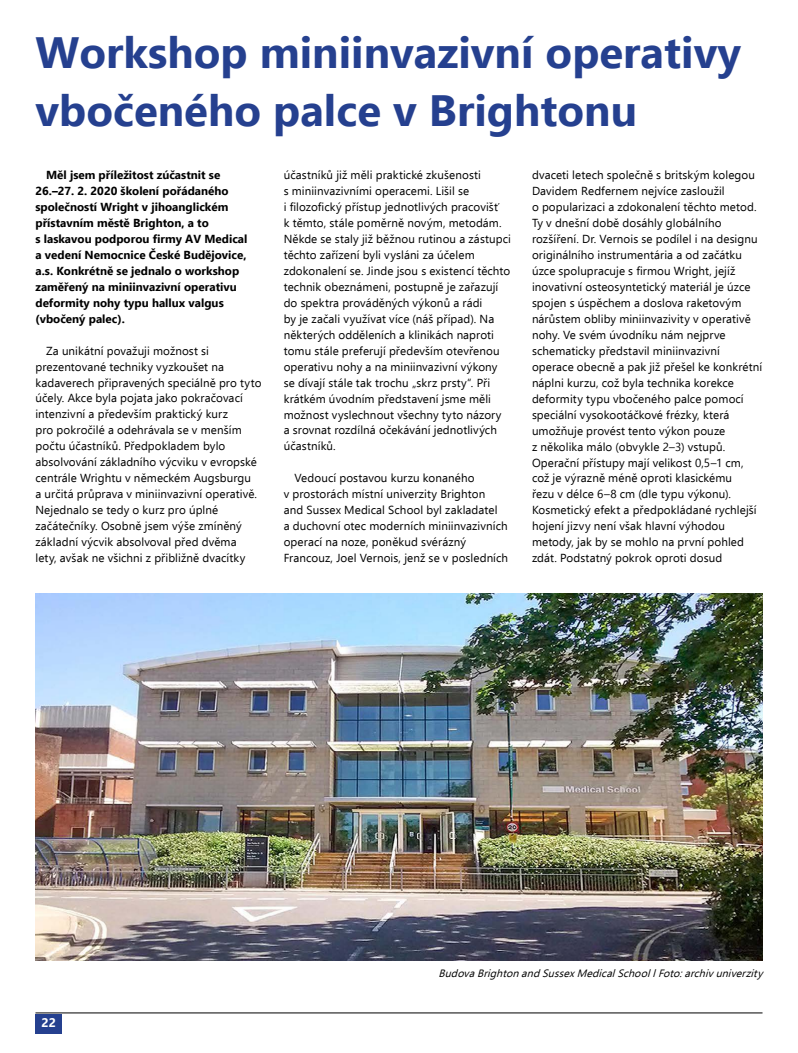
<style>
.page{position:relative;width:798px;height:1053px;background:#fff}
.page>*{position:absolute;margin:0;border:0;box-sizing:border-box;transform-origin:0 0}
.t1{font:700 43.75px/58.5px "Ebrima";color:#25408f}
.t2{font:700 12.5px "Ebrima";color:#fff}
.t3{font:11.62px/16px "Ebrima";letter-spacing:.01em;color:#000}
.t4{font:700 11.62px/16px "Ebrima";color:#000}
.t5{font:italic 10.62px "Ebrima";color:#000}
</style>
<div class="page">
<div style="left:35px;top:1013px;width:27px;height:20px;background:#25408f"></div>
<hr style="left:35px;top:1012px;width:727px;height:1px;background:#000">
<img style="left:35px;top:594px;width:727px;height:366px">
<h1 class="t1" style="left:35px;top:21px;width:706px">Workshop miniinvazivní operativy vbočeného palce v Brightonu</h1>
<p class="t4" style="left:35px;top:166px;width:213px;text-indent:11px">Měl jsem příležitost zúčastnit se 26.–27. 2. 2020 školení pořádaného společností Wright v jihoanglickém přístavním městě Brighton, a to<br>s laskavou podporou firmy AV Medical a vedení Nemocnice České Budějovice, a.s. Konkrétně se jednalo o workshop zaměřený na miniinvazivní operativu deformity nohy typu hallux valgus (vbočený palec).</p>
<p class="t3" style="left:35px;top:342px;width:227px;text-indent:11px">Za unikátní považuji možnost si prezentované techniky vyzkoušet na kadaverech připravených speciálně pro tyto účely. Akce byla pojata jako pokračovací intenzivní a především praktický kurz<br>pro pokročilé a odehrávala se v menším počtu účastníků. Předpokladem bylo absolvování základního výcviku v evropské centrále Wrightu v německém Augsburgu<br>a určitá průprava v miniinvazivní operativě.<br>Nejednalo se tedy o kurz pro úplné začátečníky. Osobně jsem výše zmíněný základní výcvik absolvoval před dvěma<br>lety, avšak ne všichni z přibližně dvacítky</p>
<p class="t3" style="left:283px;top:167px;width:229px">účastníků již měli praktické zkušenosti<br>s miniinvazivními operacemi. Lišil se<br>i filozofický přístup jednotlivých pracovišť<br>k těmto, stále poměrně novým, metodám.<br>Někde se staly již běžnou rutinou a zástupci těchto zařízení byli vysláni za účelem zdokonalení se. Jinde jsou s existencí těchto technik obeznámeni, postupně je zařazují do spektra prováděných výkonů a rádi<br>by je začali využívat více (náš případ). Na některých odděleních a klinikách naproti tomu stále preferují především otevřenou operativu nohy a na miniinvazivní výkony se dívají stále tak trochu „skrz prsty“. Při krátkém úvodním představení jsme měli možnost vyslechnout všechny tyto názory<br>a srovnat rozdílná očekávání jednotlivých účastníků.</p>
<p class="t3" style="left:283px;top:470px;width:226px;text-indent:11px">Vedoucí postavou kurzu konaného<br>v prostorách místní univerzity Brighton<br>and Sussex Medical School byl zakladatel<br>a duchovní otec moderních miniinvazivních operací na noze, poněkud svérázný Francouz, Joel Vernois, jenž se v posledních</p>
<p class="t3" style="left:531px;top:167px;width:232px">dvaceti letech společně s britským kolegou Davidem Redfernem nejvíce zasloužil<br>o popularizaci a zdokonalení těchto metod.<br>Ty v dnešní době dosáhly globálního rozšíření. Dr. Vernois se podílel i na designu originálního instrumentária a od začátku úzce spolupracuje s firmou Wright, jejíž inovativní osteosyntetický materiál je úzce spojen s úspěchem a doslova raketovým nárůstem obliby miniinvazivity v operativě nohy. Ve svém úvodníku nám nejprve schematicky představil miniinvazivní operace obecně a pak již přešel ke konkrétní náplni kurzu, což byla technika korekce deformity typu vbočeného palce pomocí speciální vysokootáčkové frézky, která umožňuje provést tento výkon pouze<br>z několika málo (obvykle 2–3) vstupů.<br>Operační přístupy mají velikost 0,5–1 cm, což je výrazně méně oproti klasickému<br>řezu v délce 6–8 cm (dle typu výkonu).<br>Kosmetický efekt a předpokládané rychlejší hojení jizvy není však hlavní výhodou metody, jak by se mohlo na první pohled zdát. Podstatný pokrok oproti dosud</p>
<p class="t2" style="left:42px;top:1013px;width:16px">22</p>
<p class="t5" style="left:438px;top:965px;width:329px">BudovaBrightonandSussexMedicalSchoollFoto:archivuniverzity</p>
</div>
